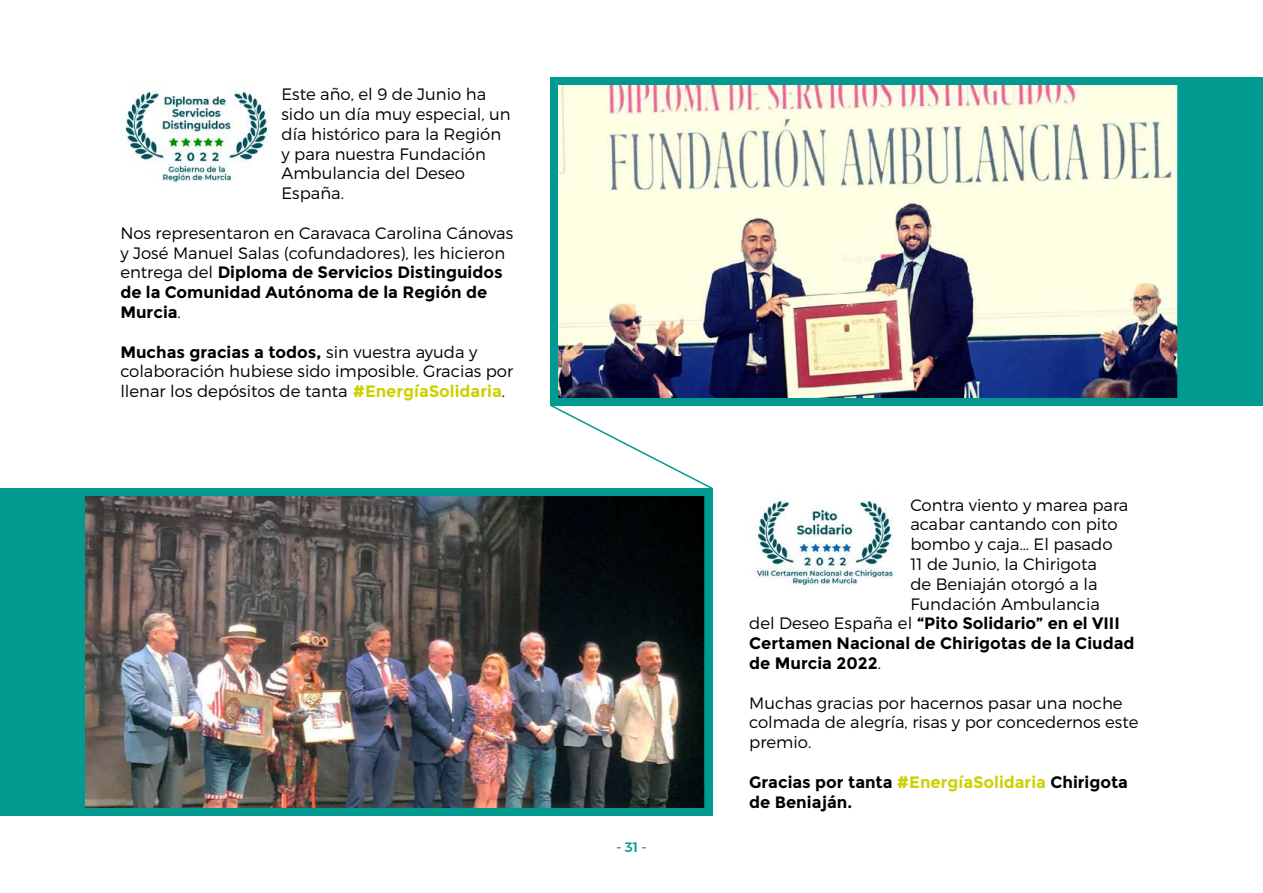
<style>
.page{position:relative;width:1263px;height:893px;background:#fff}
.page>*{position:absolute;margin:0;border:0;box-sizing:border-box;transform-origin:0 0}
.t1{font:300 16.5px/19.8px "Montserrat";color:#000}
.t2{font:700 16.5px/19.8px "Montserrat";color:#000}
.t3{font:500 13.5px "Montserrat";color:#009a91}
.s1{font-weight:700}
.s2{font-weight:700;color:#ccd000}
.s3{font-weight:300}
.s4{color:#ccd000}
</style>
<div class="page">
<div style="left:0;top:488px;width:713px;height:328px;background:#009a91"></div>
<div style="left:550px;top:77px;width:713px;height:329px;background:#009a91"></div>
<img style="left:558px;top:85px;width:620px;height:312px">
<img style="left:85px;top:497px;width:619px;height:311px">
<svg style="left:550px;top:406px;width:163px;height:82px"></svg>
<img style="left:120px;top:86px;width:150px;height:97px">
<img style="left:755px;top:500px;width:138px;height:85px">
<p class="t1" style="left:281px;top:84px;width:231px">Este año, el 9 de Junio ha sido un día muy especial, un día histórico para la Región y para nuestra Fundación<br>Ambulancia del Deseo<br>España.</p>
<p class="t1" style="left:120px;top:223px;width:394px">Nos representaron en Caravaca Carolina Cánovas y José Manuel Salas (cofundadores), les hicieron entrega del <span class="s1">Diploma de Servicios Distinguidos de la Comunidad Autónoma de la Región de Murcia</span>.</p>
<p class="t1" style="left:120px;top:342px;width:394px"><span class="s1">Muchas gracias a todos,</span> sin vuestra ayuda y colaboración hubiese sido imposible. Gracias por llenar los depósitos de tanta <span class="s2">#EnergíaSolidaria</span>.</p>
<p class="t3" style="left:617px;top:837px;width:31px">- 31 -</p>
<p class="t1" style="left:910px;top:494px;width:220px">Contra viento y marea para</p>
<p class="t1" style="left:910px;top:514px;width:209px">acabar cantando con pito</p>
<p class="t1" style="left:910px;top:534px;width:204px">bombo y caja… El pasado</p>
<p class="t1" style="left:910px;top:554px;width:188px">11 de Junio, la Chirigota</p>
<p class="t1" style="left:910px;top:574px;width:189px">de Beniaján otorgó a la</p>
<p class="t1" style="left:910px;top:593px;width:191px">Fundación Ambulancia</p>
<p class="t2" style="left:749px;top:614px;width:372px"><span class="s3">del Deseo España el</span> “Pito Solidario” en el VIII</p>
<p class="t2" style="left:749px;top:633px;width:387px">Certamen Nacional de Chirigotas de la Ciudad</p>
<p class="t2" style="left:749px;top:653px;width:133px">de Murcia 2022<span class="s3">.</span></p>
<p class="t1" style="left:749px;top:692px;width:391px">Muchas gracias por hacernos pasar una noche colmada de alegría, risas y por concedernos este premio.</p>
<p class="t2" style="left:749px;top:772px;width:380px">Gracias por tanta <span class="s4">#EnergíaSolidaria</span> Chirigota de Beniaján.</p>
</div>
